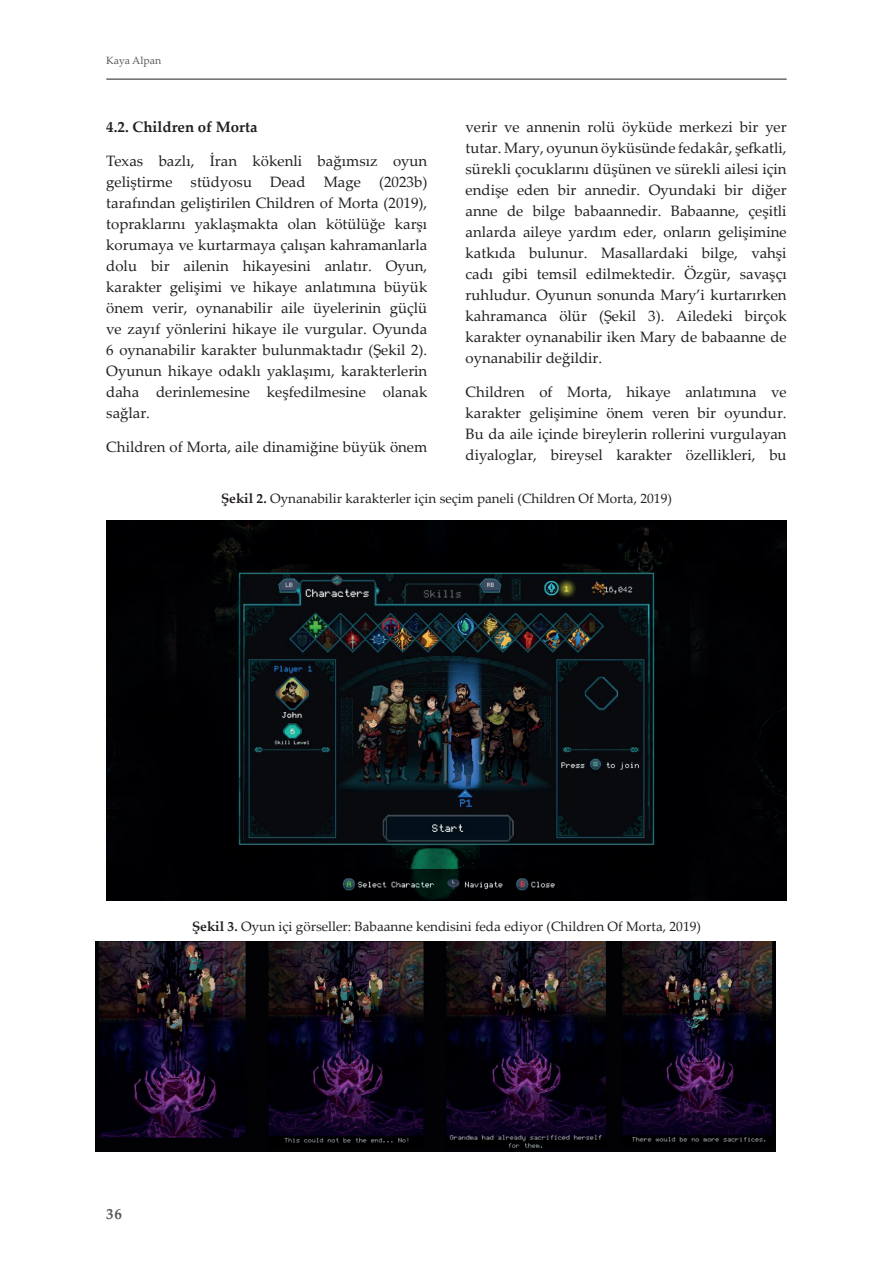
<style>
.page{position:relative;width:893px;height:1263px;background:#fff}
.page>*{position:absolute;margin:0;border:0;box-sizing:border-box;transform-origin:0 0}
.t1{font:15px/21px "Palatino Linotype";color:#231f20;text-align:justify}
.t2{font:700 15px "Palatino Linotype";color:#231f20}
.t3{font:700 15px "Palatino Linotype";color:#57585a}
.t4{font:13.5px "Palatino Linotype";color:#231f20}
.t5{font:10.5px "Palatino Linotype";color:#57585a}
.s1{font-weight:700}
.s2{font-family:"Times New Roman";font-weight:700}
</style>
<div class="page">
<hr style="left:106px;top:79px;width:681px;height:1px;background:#231f20">
<img style="left:106px;top:521px;width:681px;height:379px">
<img style="left:95px;top:941px;width:680px;height:210px">
<p class="t5" style="left:106px;top:53px;width:56px">Kaya Alpan</p>
<p class="t2" style="left:106px;top:116px;width:153px">4.2. Children of Morta</p>
<p class="t1" style="left:106px;top:150px;width:323px">Texas bazlı, İran kökenli bağımsız oyun geliştirme stüdyosu Dead Mage (2023b) tarafından geliştirilen Children of Morta (2019), topraklarını yaklaşmakta olan kötülüğe karşı korumaya ve kurtarmaya çalışan kahramanlarla dolu bir ailenin hikayesini anlatır. Oyun, karakter gelişimi ve hikaye anlatımına büyük önem verir, oynanabilir aile üyelerinin güçlü ve zayıf yönlerini hikaye ile vurgular. Oyunda 6 oynanabilir karakter bulunmaktadır (Şekil 2).<br>Oyunun hikaye odaklı yaklaşımı, karakterlerin daha derinlemesine keşfedilmesine olanak sağlar.</p>
<p class="t1" style="left:106px;top:435px;width:323px">Children of Morta, aile dinamiğine büyük önem</p>
<p class="t1" style="left:466px;top:116px;width:323px">verir ve annenin rolü öyküde merkezi bir yer tutar. Mary, oyunun öyküsünde fedakâr, şefkatli, sürekli çocuklarını düşünen ve sürekli ailesi için endişe eden bir annedir. Oyundaki bir diğer anne de bilge babaannedir. Babaanne, çeşitli anlarda aileye yardım eder, onların gelişimine katkıda bulunur. Masallardaki bilge, vahşi cadı gibi temsil edilmektedir. Özgür, savaşçı ruhludur. Oyunun sonunda Mary’i kurtarırken kahramanca ölür (Şekil 3). Ailedeki birçok karakter oynanabilir iken Mary de babaanne de oynanabilir değildir.</p>
<p class="t1" style="left:466px;top:381px;width:323px">Children of Morta, hikaye anlatımına ve karakter gelişimine önem veren bir oyundur.<br>Bu da aile içinde bireylerin rollerini vurgulayan diyaloglar, bireysel karakter özellikleri, bu</p>
<p class="t4" style="left:221px;top:489px;width:452px"><span class="s1">Şekil 2.</span> Oynanabilir karakterler için seçim paneli (Children Of Morta, 2019)</p>
<p class="t4" style="left:192px;top:916px;width:510px"><span class="s1">Şekil 3.</span> Oyun içi görseller: Babaanne kendisini feda ediyor (Children Of Morta, 2019)</p>
<p class="t4" style="left:223px;top:917px;width:449px"><span class="s2">Şekil 3.</span> Oynanabi ir kar kterler için seç m paneli (Children Of Morta, 2019)</p>
<p class="t3" style="left:106px;top:1203px;width:17px">36</p>
</div>
